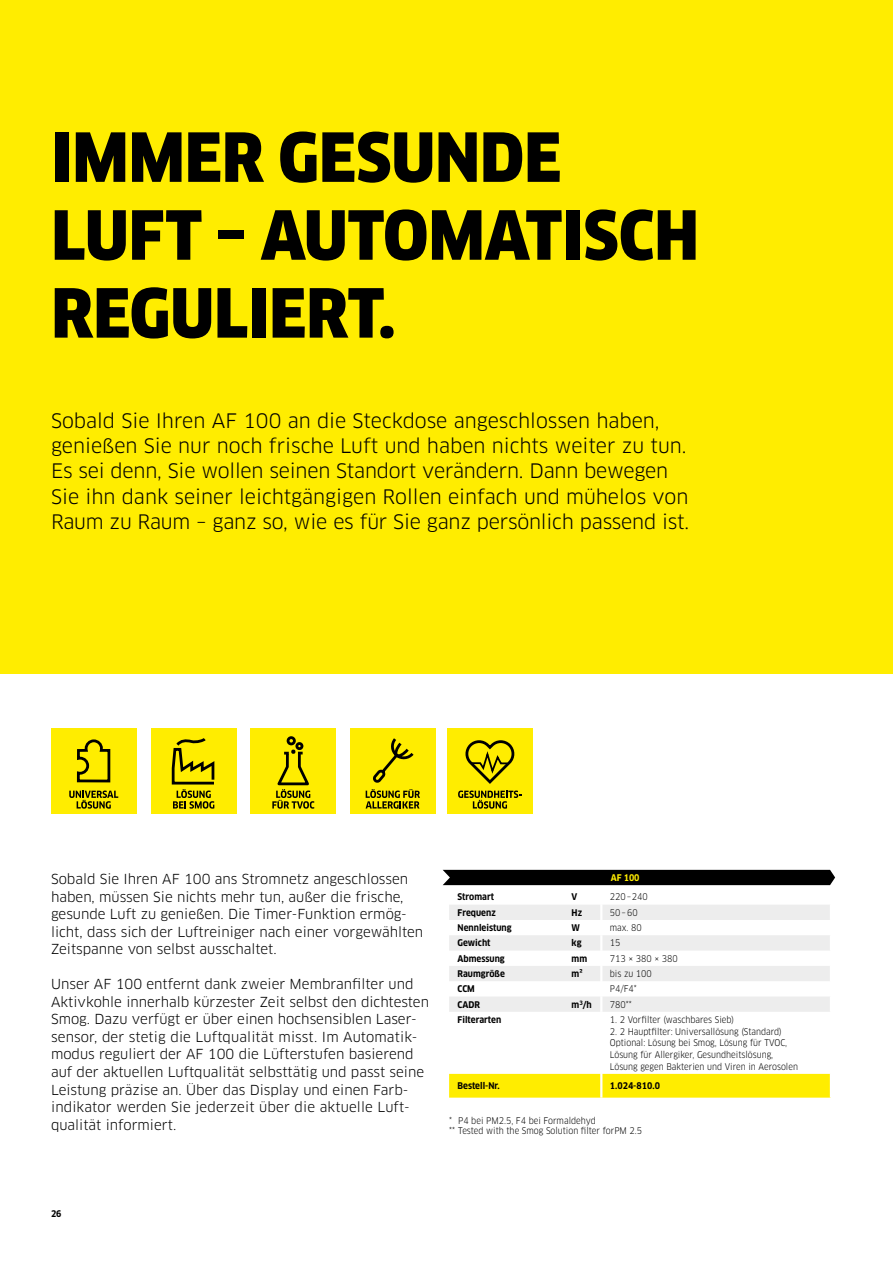
<style>
.page{position:relative;width:893px;height:1263px;background:#fff}
.page>*{position:absolute;margin:0;border:0;box-sizing:border-box;transform-origin:0 0}
.t1{font:900 66px/77.8px "Clan Pro Narr";color:#000}
.t2{font:19.5px/25.3px "Clan Pro";color:#000}
.t3{font:13.5px/17.5px "Clan Pro";color:#000}
.t4{font:9px/11.7px "Clan Pro Narr";color:#000}
.t5{font:700 9px "Clan Pro Narr";color:#000}
.t6{font:700 9px "Clan Pro Narr";color:#ffed00}
</style>
<div class="page">
<div style="left:0;top:0;width:893px;height:673px;background:#ffed00"></div>
<div style="left:51px;top:729px;width:85px;height:85px;background:#ffed00"></div>
<svg style="left:76px;top:739px;width:35px;height:44px"></svg>
<svg style="left:69px;top:790px;width:49px;height:19px"></svg>
<div style="left:151px;top:729px;width:85px;height:85px;background:#ffed00"></div>
<svg style="left:171px;top:738px;width:44px;height:71px"></svg>
<div style="left:251px;top:729px;width:85px;height:85px;background:#ffed00"></div>
<svg style="left:272px;top:736px;width:42px;height:73px"></svg>
<div style="left:350px;top:729px;width:85px;height:85px;background:#ffed00"></div>
<svg style="left:366px;top:738px;width:54px;height:71px"></svg>
<div style="left:447px;top:729px;width:85px;height:85px;background:#ffed00"></div>
<svg style="left:458px;top:740px;width:63px;height:69px"></svg>
<div style="left:449px;top:1074px;width:381px;height:24px;background:#ffed00"></div>
<hr style="left:600px;top:1074px;width:2px;height:24px;background:#fff">
<svg style="left:443px;top:870px;width:392px;height:142px"></svg>
<h1 class="t1" style="left:51px;top:119px;width:649px">IMMER GESUNDE<br>LUFT – AUTOMATISCH<br>REGULIERT.</h1>
<p class="t2" style="left:51px;top:408px;width:640px">Sobald Sie Ihren AF 100 an die Steckdose angeschlossen haben, genießen Sie nur noch frische Luft und haben nichts weiter zu tun.<br>Es sei denn, Sie wollen seinen Standort verändern. Dann bewegen Sie ihn dank seiner leichtgängigen Rollen einfach und mühelos von Raum zu Raum – ganz so, wie es für Sie ganz persönlich passend ist.</p>
<p class="t3" style="left:51px;top:870px;width:374px">Sobald Sie Ihren AF 100 ans Stromnetz angeschlossen haben, müssen Sie nichts mehr tun, außer die frische, gesunde Luft zu genießen. Die Timer- Funktion ermög&shy;licht, dass sich der Luftreiniger nach einer vorgewählten Zeitspanne von selbst ausschaltet.</p>
<p class="t3" style="left:51px;top:975px;width:379px">Unser AF 100 entfernt dank zweier Membranfilter und Aktivkohle innerhalb kürzester Zeit selbst den dichtesten Smog. Dazu verfügt er über einen hochsensiblen Laser&shy;sensor, der stetig die Luftqualität misst. Im Automatik&shy;modus reguliert der AF 100 die Lüfterstufen basierend auf der aktuellen Luftqualität selbsttätig und passt seine Leistung präzise an. Über das Display und einen Farb&shy;indikator werden Sie jederzeit über die aktuelle Luft&shy;qualität informiert.</p>
<p class="t6" style="left:611px;top:872px;width:30px">AF 100</p>
<p class="t5" style="left:458px;top:892px;width:38px">Stromart</p>
<p class="t5" style="left:572px;top:892px;width:7px">V</p>
<p class="t4" style="left:610px;top:891px;width:40px">220–240</p>
<p class="t5" style="left:458px;top:907px;width:40px">Frequenz</p>
<p class="t5" style="left:572px;top:907px;width:12px">Hz</p>
<p class="t4" style="left:610px;top:906px;width:29px">50–60</p>
<p class="t5" style="left:458px;top:922px;width:55px">Nennleistung</p>
<p class="t5" style="left:572px;top:922px;width:10px">W</p>
<p class="t4" style="left:610px;top:922px;width:34px">max. 80</p>
<p class="t5" style="left:458px;top:938px;width:34px">Gewicht</p>
<p class="t5" style="left:572px;top:938px;width:11px">kg</p>
<p class="t4" style="left:610px;top:937px;width:12px">15</p>
<p class="t5" style="left:458px;top:953px;width:49px">Abmessung</p>
<p class="t5" style="left:572px;top:953px;width:17px">mm</p>
<p class="t4" style="left:610px;top:952px;width:69px">713 × 380 × 380</p>
<p class="t5" style="left:458px;top:968px;width:49px">Raumgröße</p>
<p class="t5" style="left:572px;top:968px;width:12px">m²</p>
<p class="t4" style="left:610px;top:968px;width:44px">bis zu 100</p>
<p class="t5" style="left:458px;top:984px;width:19px">CCM</p>
<p class="t4" style="left:610px;top:983px;width:29px">P4/F4*</p>
<p class="t5" style="left:458px;top:999px;width:24px">CADR</p>
<p class="t5" style="left:572px;top:999px;width:22px">m<sup>3</sup>/h</p>
<p class="t4" style="left:610px;top:998px;width:23px">780**</p>
<p class="t5" style="left:458px;top:1014px;width:45px">Filterarten</p>
<p class="t4" style="left:610px;top:1014px;width:126px">1. 2 Vorfilter (waschbares Sieb)</p>
<p class="t4" style="left:610px;top:1025px;width:190px">2. 2 Hauptfilter: Universallösung (Standard)<br>Optional: Lösung bei Smog, Lösung für TVOC, Lösung für Allergiker, Gesundheitslösung, Lösung gegen Bakterien und Viren in Aerosolen</p>
<p class="t5" style="left:458px;top:1080px;width:44px">Bestell-Nr.</p>
<p class="t5" style="left:610px;top:1080px;width:52px">1.024-810.0</p>
<p class="t4" style="left:449px;top:1115px;width:195px;line-height:10.6px">* P4 bei PM2.5, F4 bei Formaldehyd<br>** Tested with the Smog Solution filter forPM 2.5</p>
<p class="t5" style="left:51px;top:1209px;width:12px">26</p>
</div>
